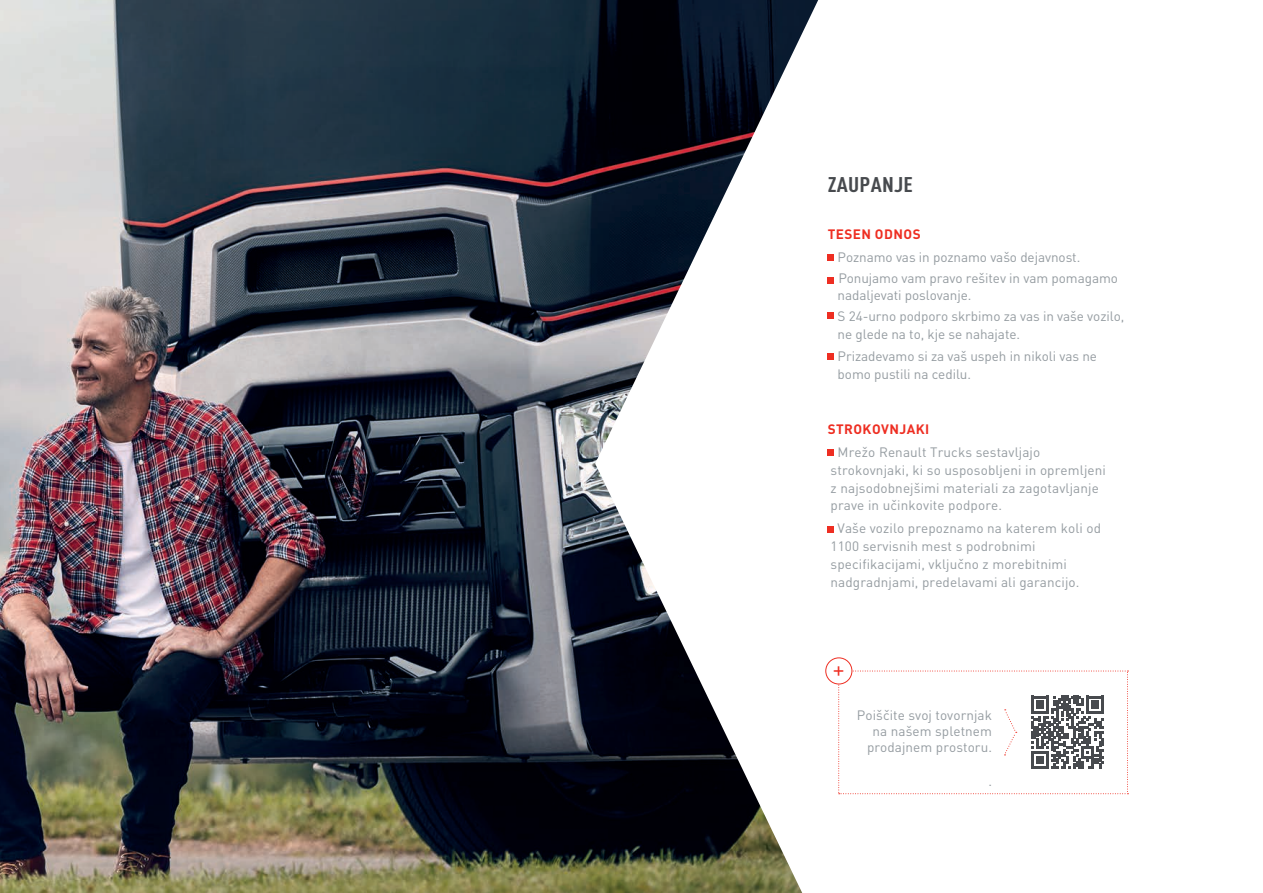
<style>
.page{position:relative;width:1263px;height:893px;background:#fff}
.page>*{position:absolute;margin:0;border:0;box-sizing:border-box;transform-origin:0 0}
._2018-GAMME_D_TEXTE{font:22.5px "DIN Pro";color:#ee2e22}
.t1{font:700 condensed 21px "DIN Pro";letter-spacing:.01em;color:#474a4e;scale:1.13 1}
._2018-GAMME_D_TEXTE-2{font:13.5px/18px "DIN Pro";letter-spacing:.01em;color:#959ca1}
.t2{font:700 13.5px "DIN Pro";letter-spacing:.035em;color:#ee2e22}
.s1{font-weight:700;color:#ee2e22}
</style>
<div class="page">
<div style="left:827px;top:255px;width:7px;height:6px;background:#ee2e22"></div>
<div style="left:827px;top:277px;width:7px;height:6px;background:#ee2e22"></div>
<div style="left:827px;top:313px;width:7px;height:6px;background:#ee2e22"></div>
<div style="left:827px;top:353px;width:7px;height:6px;background:#ee2e22"></div>
<div style="left:827px;top:450px;width:7px;height:6px;background:#ee2e22"></div>
<div style="left:827px;top:526px;width:7px;height:6px;background:#ee2e22"></div>
<img style="left:0;top:0;width:818px;height:893px">
<div style="left:825px;top:657px;width:27px;height:27px;border:1px solid #ee2e22;border-radius:50%"></div>
<svg style="left:838px;top:671px;width:290px;height:123px"></svg>
<p class="t1" style="left:828px;top:169px;width:77px">ZAUPANJE</p>
<p class="t2" style="left:828px;top:223px;width:95px">TESEN ODNOS</p>
<p class="_2018-GAMME_D_TEXTE-2" style="left:838px;top:245px;width:282px;line-height:21.5px">Poznamo vas in poznamo vašo dejavnost.<br>Ponujamo vam pravo rešitev in vam pomagamo</p>
<p class="_2018-GAMME_D_TEXTE-2" style="left:838px;top:283px;width:288px;line-height:21.3px">nadaljevati poslovanje.<br>S 24-urno podporo skrbimo za vas in vaše vozilo,</p>
<p class="_2018-GAMME_D_TEXTE-2" style="left:838px;top:322px;width:261px;line-height:22.2px">ne glede na to, kje se nahajate.<br>Prizadevamo si za vaš uspeh in nikoli vas ne</p>
<p class="_2018-GAMME_D_TEXTE-2" style="left:838px;top:364px;width:135px">bomo pustili na cedilu.</p>
<p class="_2018-GAMME_D_TEXTE-2" style="left:838px;top:417px;width:204px;line-height:22.4px;text-indent:-10px"><span class="s1">STROKOVNJAKI<br></span>Mrežo Renault Trucks sestavljajo</p>
<p class="_2018-GAMME_D_TEXTE-2" style="left:830px;top:460px;width:277px;line-height:17.5px">strokovnjaki, ki so usposobljeni in opremljeni z najsodobnejšimi materiali za zagotavljanje prave in učinkovite podpore.</p>
<p class="_2018-GAMME_D_TEXTE-2" style="left:830px;top:518px;width:272px;text-indent:7px">Vaše vozilo prepoznamo na katerem koli od 1100 servisnih mest s podrobnimi specifikacijami, vključno z morebitnimi nadgradnjami, predelavami ali garancijo.</p>
<p class="_2018-GAMME_D_TEXTE" style="left:833px;top:651px;width:13px">+</p>
<p class="_2018-GAMME_D_TEXTE-2" style="left:857px;top:706px;width:137px;line-height:16.2px;text-align:right">Poiščite svoj tovornjak na našem spletnem prodajnem prostoru.</p>
<p class="_2018-GAMME_D_TEXTE-2" style="left:988px;top:770px;width:5px">.</p>
</div>
